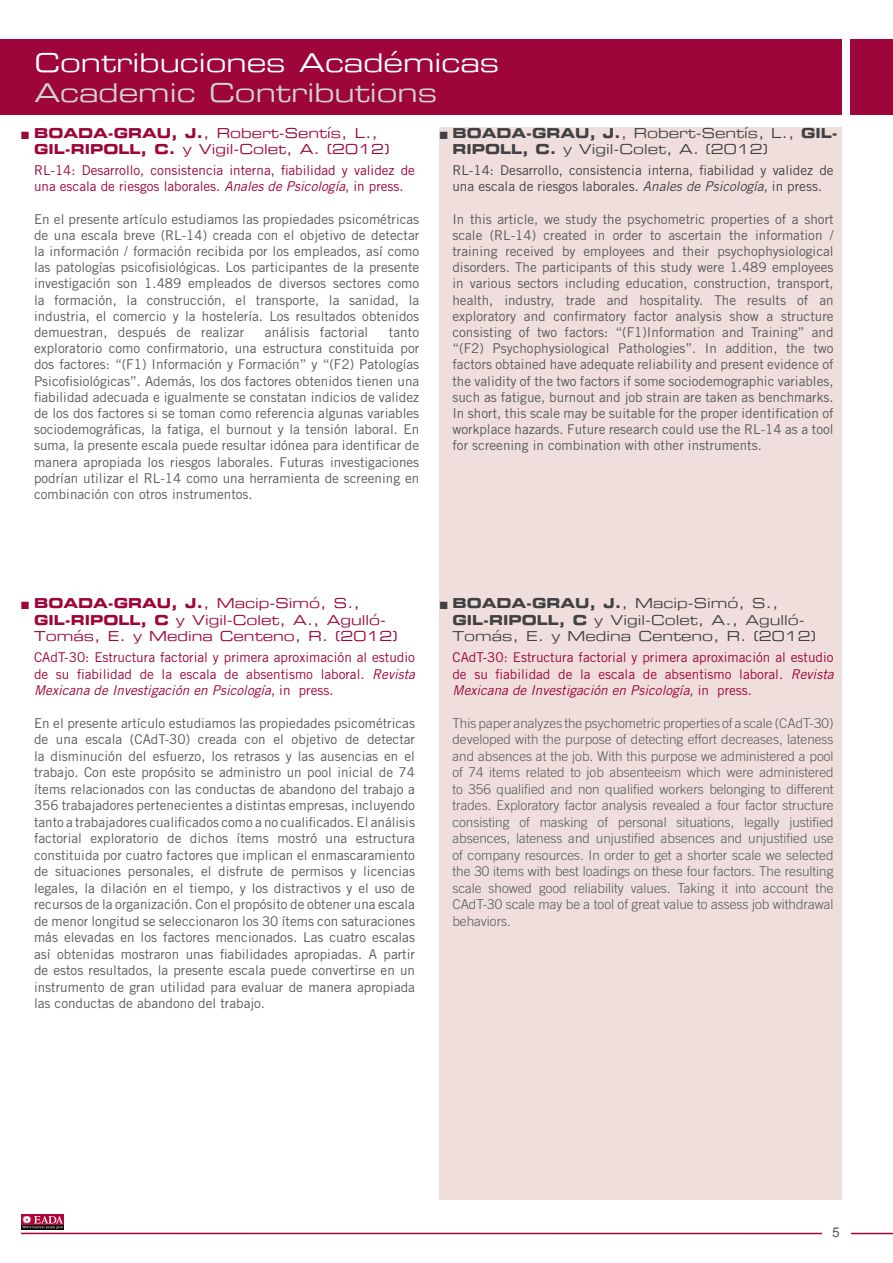
<style>
.page{position:relative;width:893px;height:1263px;background:#fff}
.page>*{position:absolute;margin:0;border:0;box-sizing:border-box;transform-origin:0 0}
.t1{font:25.5px "Eurostile Extended Two";color:#fff}
.t2{font:25.5px "Eurostile Extended Two";color:#d1d3d4}
.t3{font:13.5px/16.2px "Trade Gothic LT Std";color:#58595b;text-align:justify}
.t4{font:300 13.5px/16.5px "Trade Gothic LT Std";color:#58595b;text-align:justify}
.t5{font:13.5px/16.5px "Trade Gothic LT Std";color:#9d053b;text-align:justify}
.t6{font:13.5px/16.5px "Eurostile Extended Two";color:#9d053b}
.t7{font:13.5px/16.5px "Eurostile Extended Two";color:#414042}
.t8{font:13.5px/16.2px "Trade Gothic LT Std";color:#414042}
.t9{font:13.5px "Arial";color:#58595b}
.s1{font-family:"Eurostile Bold Extended Two"}
.s2{font-style:italic}
</style>
<div class="page">
<div style="left:440px;top:127px;width:402px;height:1072px;background:#f0dedc"></div>
<div style="left:850px;top:39px;width:43px;height:76px;background:#9d053b"></div>
<hr style="left:21px;top:1233px;width:872px;height:1px;background:#9d053b">
<div style="left:21px;top:1215px;width:43px;height:17px;background:linear-gradient(to right,#000,#000)"></div>
<div style="left:21px;top:1215px;width:43px;height:10px;background:#ab0635"></div>
<hr style="left:21px;top:1225px;width:43px;height:4px;background:#000">
<svg style="left:22px;top:1216px;width:41px;height:13px"></svg>
<div style="left:822px;top:1227px;width:28px;height:14px;background:#fff"></div>
<div style="left:0;top:39px;width:841px;height:75px;background:#9d053b"></div>
<h1 class="t1" style="left:34px;top:45px;width:467px">Contribuciones Académicas</h1>
<h1 class="t2" style="left:34px;top:76px;width:404px">Academic Contributions</h1>
<p class="t6" style="left:34px;top:125px;width:357px;text-indent:-13px">■ <span class="s1">BOADA-GRAU, J.</span>, Robert-Sentís, L.,<br><span class="s1">GIL-RIPOLL, C.</span> y Vigil-Colet, A. (2012)</p>
<p class="t5" style="left:34px;top:162px;width:382px">RL-14: Desarrollo, consistencia interna, fiabilidad y validez de una escala de riesgos laborales. <span class="s2">Anales de Psicología</span>, in press.</p>
<p class="t3" style="left:34px;top:210px;width:387px">En el presente artículo estudiamos las propiedades psicométricas de una escala breve (RL-14) creada con el objetivo de detectar la información / formación recibida por los empleados, así como las patologías psicofisiológicas. Los participantes de la presente investigación son 1.489 empleados de diversos sectores como la formación, la construcción, el transporte, la sanidad, la industria, el comercio y la hostelería. Los resultados obtenidos demuestran, después de realizar</p>
<p class="t3" style="left:265px;top:324px;width:105px">análisis factorial</p>
<p class="t3" style="left:34px;top:324px;width:387px;text-indent:355px">tanto exploratorio como confirmatorio, una estructura constituida por dos factores: “(F1) Información y Formación” y “(F2) Patologías Psicofisiológicas”. Además, los dos factores obtenidos tienen una fiabilidad adecuada e igualmente se constatan indicios de validez de los dos factores si se toman como referencia algunas variables sociodemográficas, la fatiga, el burnout y la tensión laboral. En suma, la presente escala puede resultar idónea para identificar de manera apropiada los riesgos laborales. Futuras investigaciones podrían utilizar el RL-14 como una herramienta de screening en combinación con otros instrumentos.</p>
<p class="t7" style="left:452px;top:125px;width:387px;text-indent:-13px">■ <span class="s1">BOADA-GRAU, J.</span>, Robert-Sentís, L., <span class="s1">GIL-<br>RIPOLL, C.</span> y Vigil-Colet, A. (2012)</p>
<p class="t8" style="left:452px;top:162px;width:383px">RL-14: Desarrollo, consistencia interna, fiabilidad y validez de una escala de riesgos laborales. <span class="s2">Anales de Psicología</span>, in press.</p>
<p class="t3" style="left:452px;top:211px;width:383px">In this article, we study the psychometric properties of a short scale (RL-14) created in order to ascertain the information / training received by employees and their psychophysiological disorders. The participants of this study were 1.489 employees in various sectors including education, construction, transport, health, industry, trade and hospitality. The results of an exploratory and confirmatory factor analysis show a structure consisting of two factors: “(F1)Information and Training” and “(F2) Psychophysiological Pathologies”. In addition, the two factors obtained have adequate reliability and present evidence of the validity of the two factors if some sociodemographic variables, such as fatigue, burnout and job strain are taken as benchmarks.<br>In short, this scale may be suitable for the proper identification of workplace hazards. Future research could use the RL-14 as a tool for screening in combination with other instruments.</p>
<p class="t6" style="left:34px;top:595px;width:365px;text-indent:-13px">■ <span class="s1">BOADA-GRAU, J.</span>, Macip-Simó, S.,<br><span class="s1">GIL-RIPOLL, C</span> y Vigil-Colet, A., Agulló-<br>Tomás, E. y Medina Centeno, R. (2012)</p>
<p class="t5" style="left:34px;top:649px;width:382px">CAdT-30: Estructura factorial y primera aproximación al estudio de su fiabilidad de la escala de absentismo laboral. <span class="s2">Revista Mexicana de Investigación en Psicología</span>, in press.</p>
<p class="t3" style="left:34px;top:715px;width:383px">En el presente artículo estudiamos las propiedades psicométricas de una escala (CAdT-30) creada con el objetivo de detectar la disminución del esfuerzo, los retrasos y las ausencias en el trabajo. Con este propósito se administro un pool inicial de 74 ítems relacionados con las conductas de abandono del trabajo a 356 trabajadores pertenecientes a distintas empresas, incluyendo tanto a trabajadores cualificados como a no cualificados. El análisis factorial exploratorio de dichos ítems mostró una estructura constituida por cuatro factores que implican el enmascaramiento de situaciones personales, el disfrute de permisos y licencias legales, la dilación en el tiempo, y los distractivos y el uso de recursos de la organización. Con el propósito de obtener una escala de menor longitud se seleccionaron los 30 ítems con saturaciones más elevadas en los factores mencionados. Las cuatro escalas así obtenidas mostraron unas fiabilidades apropiadas. A partir de estos resultados, la presente escala puede convertirse en un instrumento de gran utilidad para evaluar de manera apropiada las conductas de abandono del trabajo.</p>
<p class="t7" style="left:452px;top:595px;width:365px;text-indent:-13px">■ <span class="s1">BOADA-GRAU, J.</span>, Macip-Simó, S.,<br><span class="s1">GIL-RIPOLL, C</span> y Vigil-Colet, A., Agulló-<br>Tomás, E. y Medina Centeno, R. (2012)</p>
<p class="t5" style="left:452px;top:649px;width:383px">CAdT-30: Estructura factorial y primera aproximación al estudio de su fiabilidad de la escala de absentismo laboral. <span class="s2">Revista Mexicana de Investigación en Psicología</span>, in press.</p>
<p class="t4" style="left:452px;top:715px;width:383px">This paper analyzes the psychometric properties of a scale (CAdT-30) developed with the purpose of detecting effort decreases, lateness and absences at the job. With this purpose we administered a pool of 74 items related to job absenteeism which were administered to 356 qualified and non qualified workers belonging to different trades. Exploratory factor analysis revealed a four factor structure consisting of masking of personal situations, legally justified absences, lateness and unjustified absences and unjustified use of company resources. In order to get a shorter scale we selected the 30 items with best loadings on these four factors. The resulting scale showed good reliability values. Taking it into account the CAdT-30 scale may be a tool of great value to assess job withdrawal behaviors.</p>
<p class="t9" style="left:832px;top:1223px;width:9px">5</p>
</div>
